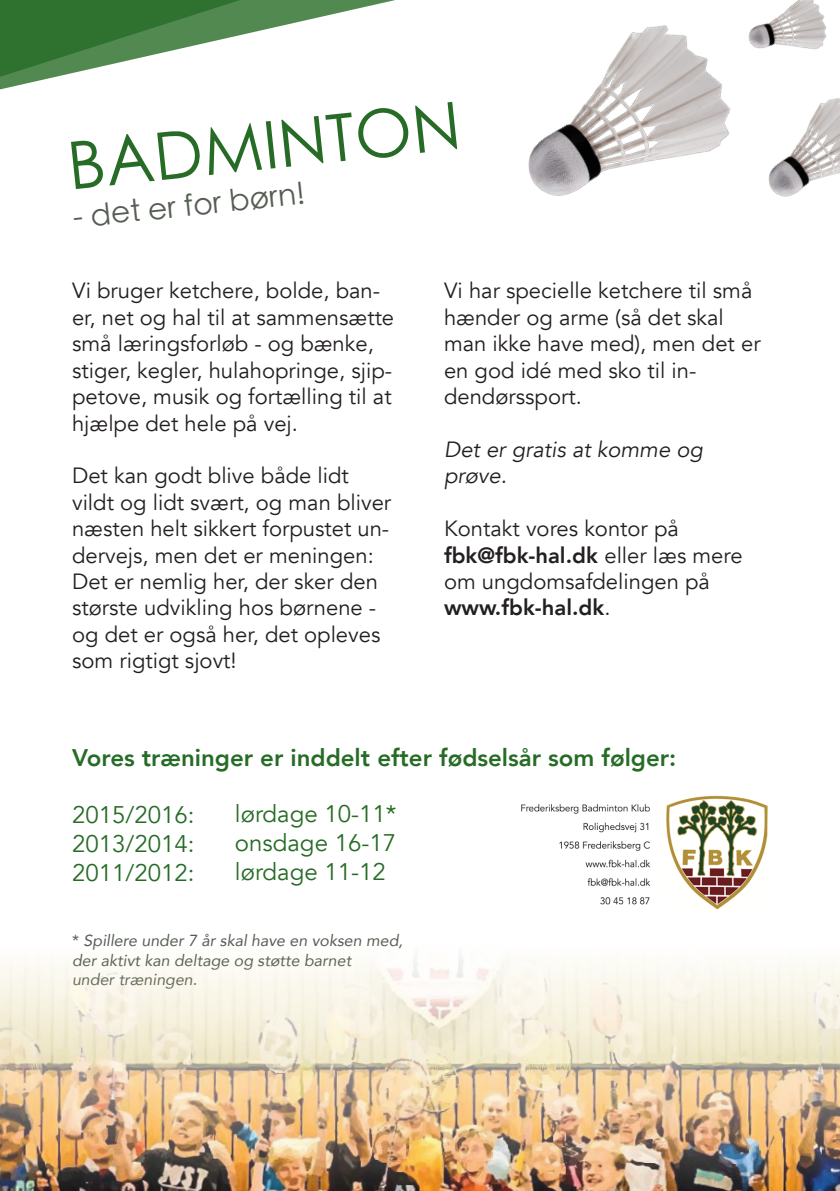
<style>
.page{position:relative;width:840px;height:1191px;background:#fff}
.page>*{position:absolute;margin:0;border:0;box-sizing:border-box;transform-origin:0 0}
.t1{font:300 66px "ST Heiti SC";color:#276c26}
.t2{font:300 30px "ST Heiti SC";color:#565e54}
.t3{font:24px "Avenir";color:#276c26}
.t4{font:800 24px "Avenir";color:#276c26}
.t5{font:22px/26.4px "Avenir";color:#231f20}
.t6{font:italic 22px/26.4px "Avenir";color:#231f20}
.t7{font:italic 16px "Avenir";color:#565e54}
.s1{font-weight:800}
.s2{font-style:normal}
</style>
<div class="page">
<img style="left:528px;top:25px;width:203px;height:171px">
<img style="left:768px;top:98px;width:71px;height:99px">
<img style="left:748px;top:0;width:79px;height:50px">
<svg style="left:528px;top:25px;width:30px;height:75px"></svg>
<img style="left:521px;top:795px;width:247px;height:115px">
<svg style="left:0;top:0;width:395px;height:90px"></svg>
<img style="left:0;top:955px;width:839px;height:236px">
<p class="t1" style="left:62px;top:113px;width:396px;rotate:-6deg">BADMINTON</p>
<p class="t2" style="left:70px;top:193px;width:235px;rotate:-6deg">- det er for børn!</p>
<p class="t5" style="left:72px;top:278px;width:323px">Vi bruger ketchere, bolde, ban&shy;er, net og hal til at sammensætte små læringsforløb - og bænke, stiger, kegler, hulahopringe, sjip&shy;petove, musik og fortælling til at hjælpe det hele på vej.</p>
<p class="t5" style="left:72px;top:463px;width:320px">Det kan godt blive både lidt vildt og lidt svært, og man bliver næsten helt sikkert forpustet un&shy;dervejs, men det er meningen:<br>Det er nemlig her, der sker den største udvikling hos børnene - og det er også her, det opleves som rigtigt sjovt!</p>
<p class="t5" style="left:444px;top:278px;width:318px">Vi har specielle ketchere til små hænder og arme (så det skal man ikke have med), men det er</p>
<p class="t5" style="left:444px;top:357px;width:254px">en god idé med sko til in&shy;dendørssport.</p>
<p class="t6" style="left:444px;top:436px;width:260px">Det er gratis at komme og prøve.</p>
<p class="t5" style="left:444px;top:516px;width:236px">Kontakt vores kontor på</p>
<p class="t5" style="left:444px;top:542px;width:300px"><span class="s1">fbk@fbk-hal.dk</span> eller læs mere om ungdomsafdelingen på <span class="s1">www.fbk-hal.dk</span>.</p>
<p class="t4" style="left:72px;top:739px;width:605px">Vores træninger er inddelt efter fødselsår som følger:</p>
<p class="t3" style="left:72px;top:801px;width:124px">2015/2016:</p>
<p class="t3" style="left:72px;top:829px;width:124px">2013/2014:</p>
<p class="t3" style="left:72px;top:858px;width:124px">2011/2012:</p>
<p class="t3" style="left:235px;top:799px;width:163px">lørdage 10-11*</p>
<p class="t3" style="left:235px;top:828px;width:162px">onsdage 16-17</p>
<p class="t3" style="left:235px;top:857px;width:152px">lørdage 11-12</p>
<p class="t7" style="left:72px;top:931px;width:332px"><span class="s2">*</span> Spillere under 7 år skal have en voksen med,</p>
<p class="t7" style="left:72px;top:950px;width:281px">der aktivt kan deltage og støtte barnet</p>
<p class="t7" style="left:72px;top:969px;width:127px">under træningen.</p>
</div>
